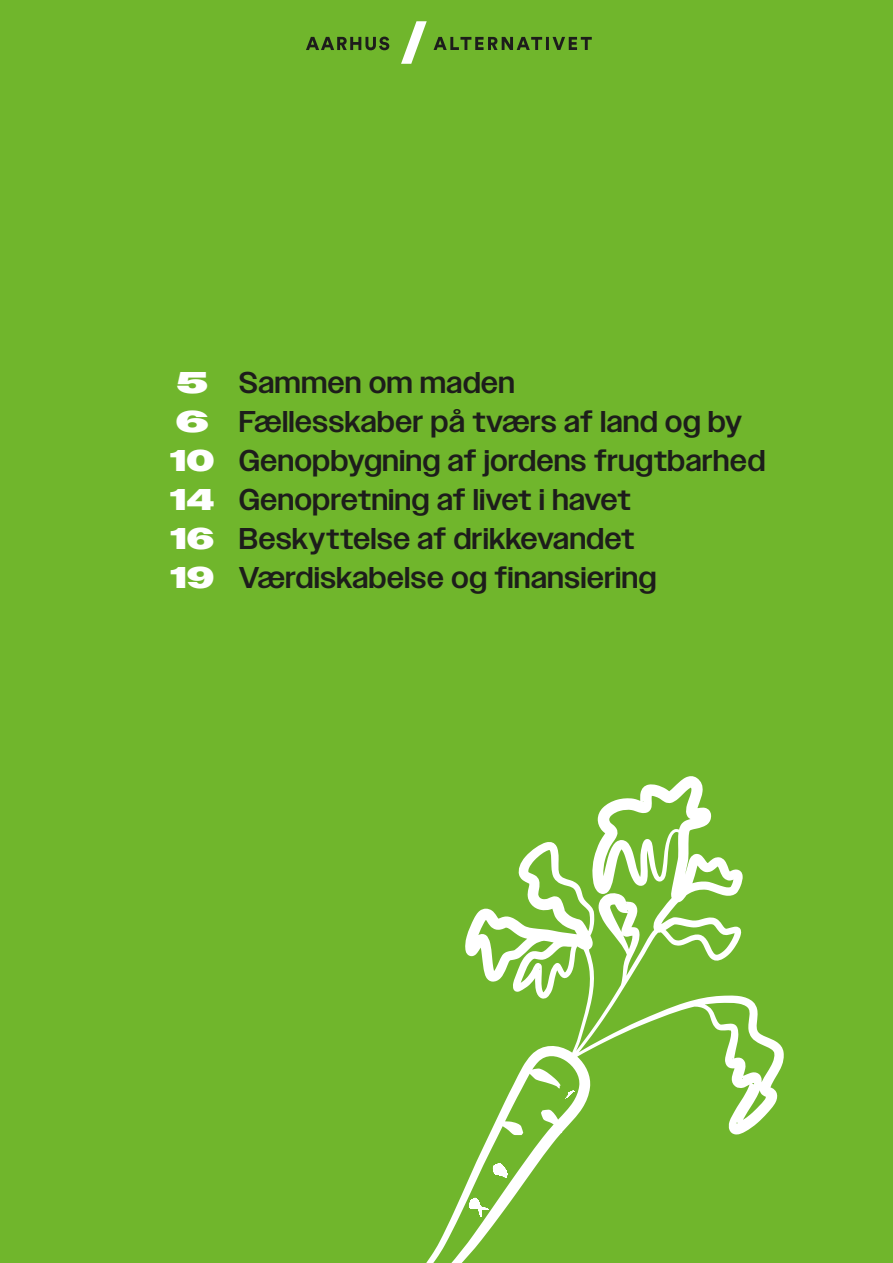
<style>
.page{position:relative;width:893px;height:1263px;background:#70b62c}
.page>*{position:absolute;margin:0;border:0;box-sizing:border-box;transform-origin:0 0}
.Brødtekst{font:500 30px "Owners";letter-spacing:.025em;color:#1d1d1b}
.Brødtekst-2{font:900 30px "Owners Wide";letter-spacing:.025em;color:#fff}
.Brødtekst-3{font:900 30px "Owners X Wide";color:#fff}
</style>
<div class="page">
<svg style="left:426px;top:776px;width:358px;height:487px"></svg>
<svg style="left:401px;top:21px;width:26px;height:43px"></svg>
<svg style="left:434px;top:37px;width:158px;height:13px"></svg>
<svg style="left:306px;top:37px;width:83px;height:13px"></svg>
<p class="Brødtekst-3" style="left:177px;top:364px;width:32px">5</p>
<p class="Brødtekst-3" style="left:176px;top:403px;width:34px">6</p>
<p class="Brødtekst-2" style="left:170px;top:442px;width:45px">10</p>
<p class="Brødtekst-2" style="left:170px;top:481px;width:45px">14</p>
<p class="Brødtekst-2" style="left:171px;top:520px;width:45px">16</p>
<p class="Brødtekst-2" style="left:171px;top:559px;width:45px">19</p>
<p class="Brødtekst" style="left:239px;top:365px;width:277px">Sammen om maden</p>
<p class="Brødtekst" style="left:239px;top:404px;width:504px">Fællesskaber på tværs af land og by</p>
<p class="Brødtekst" style="left:239px;top:443px;width:527px">Genopbygning af jordens frugtbarhed</p>
<p class="Brødtekst" style="left:239px;top:482px;width:393px">Genopretning af livet i havet</p>
<p class="Brødtekst" style="left:239px;top:521px;width:397px">Beskyttelse af drikkevandet</p>
<p class="Brødtekst" style="left:239px;top:560px;width:419px">Værdiskabelse og finansiering</p>
</div>
